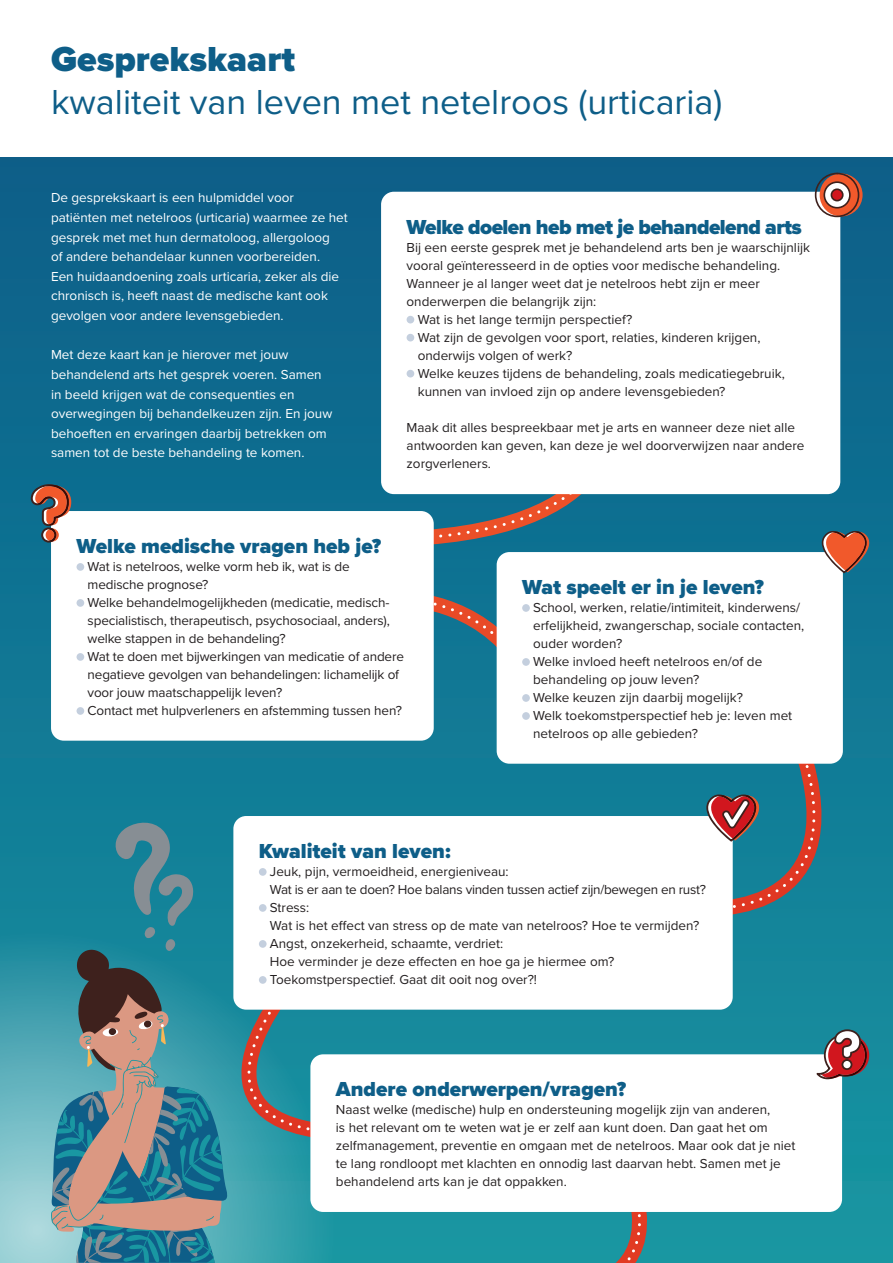
<style>
.page{position:relative;width:893px;height:1263px;background:#fff}
.page>*{position:absolute;margin:0;border:0;box-sizing:border-box;transform-origin:0 0}
.No_Spacing{font:36px "Proxima Nova";color:#0e5e88}
.No_Spacing-2{font:900 36px "Proxima Nova";color:#0e5e88}
.No_Spacing-3{font:900 21px "Proxima Nova";color:#0e5e88}
.No_Spacing-4{font:900 21px "Proxima Nova";letter-spacing:-.025em;color:#0e5e88}
.No_Spacing-5{font:13.5px/18px "Proxima Nova";color:#231f20}
.No_Spacing-6{font:13.5px/19.6px "Proxima Nova";color:#fff}
.No_Spacing-7{font:13.5px/18px "Proxima Nova";letter-spacing:-.02em;color:#231f20}
</style>
<div class="page">
<div style="left:0;top:157px;width:893px;height:1106px;background:linear-gradient(to bottom,#0b5d88,#1896a2)"></div>
<svg style="left:0;top:930px;width:51px;height:333px;background:#67b4bf"></svg>
<svg style="left:366px;top:390px;width:272px;height:164px;background:#2d6b82"></svg>
<svg style="left:434px;top:585px;width:63px;height:115px;background:#317185"></svg>
<svg style="left:577px;top:1212px;width:83px;height:51px;background:#3f858a"></svg>
<div style="left:381px;top:192px;width:459px;height:302px;background:#fff;border-radius:13px"></div>
<div style="left:407px;top:316px;width:7px;height:7px;background:#c4cfde;border-radius:50%"></div>
<div style="left:407px;top:334px;width:7px;height:7px;background:#c4cfde;border-radius:50%"></div>
<div style="left:407px;top:370px;width:7px;height:7px;background:#c4cfde;border-radius:50%"></div>
<div style="left:51px;top:511px;width:383px;height:230px;background:#fff;border-radius:13px"></div>
<div style="left:77px;top:563px;width:7px;height:8px;background:#c4cfde;border-radius:50%"></div>
<div style="left:77px;top:599px;width:7px;height:8px;background:#c4cfde;border-radius:50%"></div>
<div style="left:77px;top:653px;width:7px;height:8px;background:#c4cfde;border-radius:50%"></div>
<div style="left:77px;top:707px;width:7px;height:8px;background:#c4cfde;border-radius:50%"></div>
<div style="left:233px;top:816px;width:500px;height:194px;background:#fff;border-radius:13px"></div>
<svg style="left:51px;top:820px;width:313px;height:443px"></svg>
<div style="left:497px;top:552px;width:346px;height:212px;background:#fff;border-radius:13px"></div>
<div style="left:522px;top:604px;width:8px;height:8px;background:#c4cfde;border-radius:50%"></div>
<div style="left:522px;top:658px;width:8px;height:8px;background:#c4cfde;border-radius:50%"></div>
<div style="left:522px;top:694px;width:8px;height:8px;background:#c4cfde;border-radius:50%"></div>
<div style="left:522px;top:712px;width:8px;height:8px;background:#c4cfde;border-radius:50%"></div>
<svg style="left:31px;top:484px;width:40px;height:59px"></svg>
<svg style="left:820px;top:173px;width:43px;height:43px"></svg>
<svg style="left:824px;top:182px;width:26px;height:26px"></svg>
<div style="left:823px;top:181px;width:28px;height:28px;border:2px solid #3e211d;border-radius:50%"></div>
<div style="left:831px;top:189px;width:12px;height:12px;background:#d1161e;border-radius:50%"></div>
<div style="left:831px;top:188px;width:13px;height:13px;border:2px solid #3e211d;border-radius:50%"></div>
<div style="left:815px;top:173px;width:44px;height:44px;border:2px solid #3e211d;border-radius:50%"></div>
<svg style="left:812px;top:528px;width:67px;height:45px"></svg>
<svg style="left:687px;top:725px;width:176px;height:206px"></svg>
<div style="left:310px;top:1054px;width:532px;height:158px;background:#fff;border-radius:13px"></div>
<svg style="left:816px;top:1029px;width:53px;height:54px"></svg>
<p class="No_Spacing-2" style="left:51px;top:32px;width:246px">Gesprekskaart</p>
<p class="No_Spacing" style="left:51px;top:81px;width:673px">kwaliteit van leven met netelroos (urticaria)</p>
<p class="No_Spacing-6" style="left:51px;top:188px;width:298px">De gesprekskaart is een hulpmiddel voor patiënten met netelroos (urticaria) waarmee ze het gesprek met met hun dermatoloog, allergoloog<br>of andere behandelaar kunnen voorbereiden.<br>Een huidaandoening zoals urticaria, zeker als die chronisch is, heeft naast de medische kant ook gevolgen voor andere levensgebieden.</p>
<p class="No_Spacing-6" style="left:51px;top:345px;width:283px">Met deze kaart kan je hierover met jouw behandelend arts het gesprek voeren. Samen in beeld krijgen wat de consequenties en overwegingen bij behandelkeuzen zijn. En jouw behoeften en ervaringen daarbij betrekken om samen tot de beste behandeling te komen.</p>
<p class="No_Spacing-4" style="left:407px;top:211px;width:397px">Welke doelen heb met je behandelend arts</p>
<p class="No_Spacing-5" style="left:407px;top:239px;width:405px">Bij een eerste gesprek met je behandelend arts ben je waarschijnlijk vooral geïnteresseerd in de opties voor medische behandeling.</p>
<p class="No_Spacing-5" style="left:407px;top:275px;width:355px">Wanneer je al langer weet dat je netelroos hebt zijn er meer onderwerpen die belangrijk zijn:</p>
<p class="No_Spacing-5" style="left:418px;top:311px;width:216px">Wat is het lange termijn perspectief?</p>
<p class="No_Spacing-5" style="left:418px;top:329px;width:344px">Wat zijn de gevolgen voor sport, relaties, kinderen krijgen, onderwijs volgen of werk?</p>
<p class="No_Spacing-5" style="left:418px;top:365px;width:368px">Welke keuzes tijdens de behandeling, zoals medicatiegebruik, kunnen van invloed zijn op andere levensgebieden?</p>
<p class="No_Spacing-5" style="left:407px;top:419px;width:399px">Maak dit alles bespreekbaar met je arts en wanneer deze niet alle antwoorden kan geven, kan deze je wel doorverwijzen naar andere zorgverleners.</p>
<p class="No_Spacing-3" style="left:77px;top:530px;width:306px">Welke medische vragen heb je?</p>
<p class="No_Spacing-5" style="left:88px;top:558px;width:264px">Wat is netelroos, welke vorm heb ik, wat is de medische prognose?</p>
<p class="No_Spacing-5" style="left:88px;top:594px;width:304px;text-align:justify">Welke behandelmogelijkheden (medicatie, medisch&shy;specialistisch, therapeutisch, psychosociaal, anders), welke stappen in de behandeling?</p>
<p class="No_Spacing-5" style="left:88px;top:648px;width:318px">Wat te doen met bijwerkingen van medicatie of andere negatieve gevolgen van behandelingen: lichamelijk of voor jouw maatschappelijk leven?</p>
<p class="No_Spacing-5" style="left:88px;top:702px;width:316px">Contact met hulpverleners en afstemming tussen hen?</p>
<p class="No_Spacing-3" style="left:522px;top:571px;width:243px">Wat speelt er in je leven?</p>
<p class="No_Spacing-5" style="left:533px;top:599px;width:273px">School, werken, relatie/intimiteit, kinderwens/ erfelijkheid, zwangerschap, sociale contacten, ouder worden?</p>
<p class="No_Spacing-5" style="left:533px;top:653px;width:231px">Welke invloed heeft netelroos en/of de behandeling op jouw leven?</p>
<p class="No_Spacing-5" style="left:533px;top:689px;width:211px">Welke keuzen zijn daarbij mogelijk?</p>
<p class="No_Spacing-5" style="left:533px;top:707px;width:261px">Welk toekomstperspectief heb je: leven met netelroos op alle gebieden?</p>
<p class="No_Spacing-3" style="left:259px;top:835px;width:193px">Kwaliteit van leven:</p>
<p class="No_Spacing-7" style="left:270px;top:863px;width:438px">Jeuk, pijn, vermoeidheid, energieniveau:<br>Wat is er aan te doen? Hoe balans vinden tussen actief zijn/bewegen en rust?</p>
<p class="No_Spacing-5" style="left:270px;top:899px;width:431px">Stress:<br>Wat is het effect van stress op de mate van netelroos? Hoe te vermijden?</p>
<p class="No_Spacing-5" style="left:270px;top:935px;width:346px">Angst, onzekerheid, schaamte, verdriet:<br>Hoe verminder je deze effecten en hoe ga je hiermee om?</p>
<p class="No_Spacing-5" style="left:270px;top:971px;width:269px">Toekomstperspectief. Gaat dit ooit nog over?!</p>
<p class="No_Spacing-3" style="left:336px;top:1074px;width:292px">Andere onderwerpen/vragen?</p>
<p class="No_Spacing-5" style="left:336px;top:1101px;width:461px">Naast welke (medische) hulp en ondersteuning mogelijk zijn van anderen,<br>is het relevant om te weten wat je er zelf aan kunt doen. Dan gaat het om zelfmanagement, preventie en omgaan met de netelroos. Maar ook dat je niet te lang rondloopt met klachten en onnodig last daarvan hebt. Samen met je behandelend arts kan je dat oppakken.</p>
</div>
